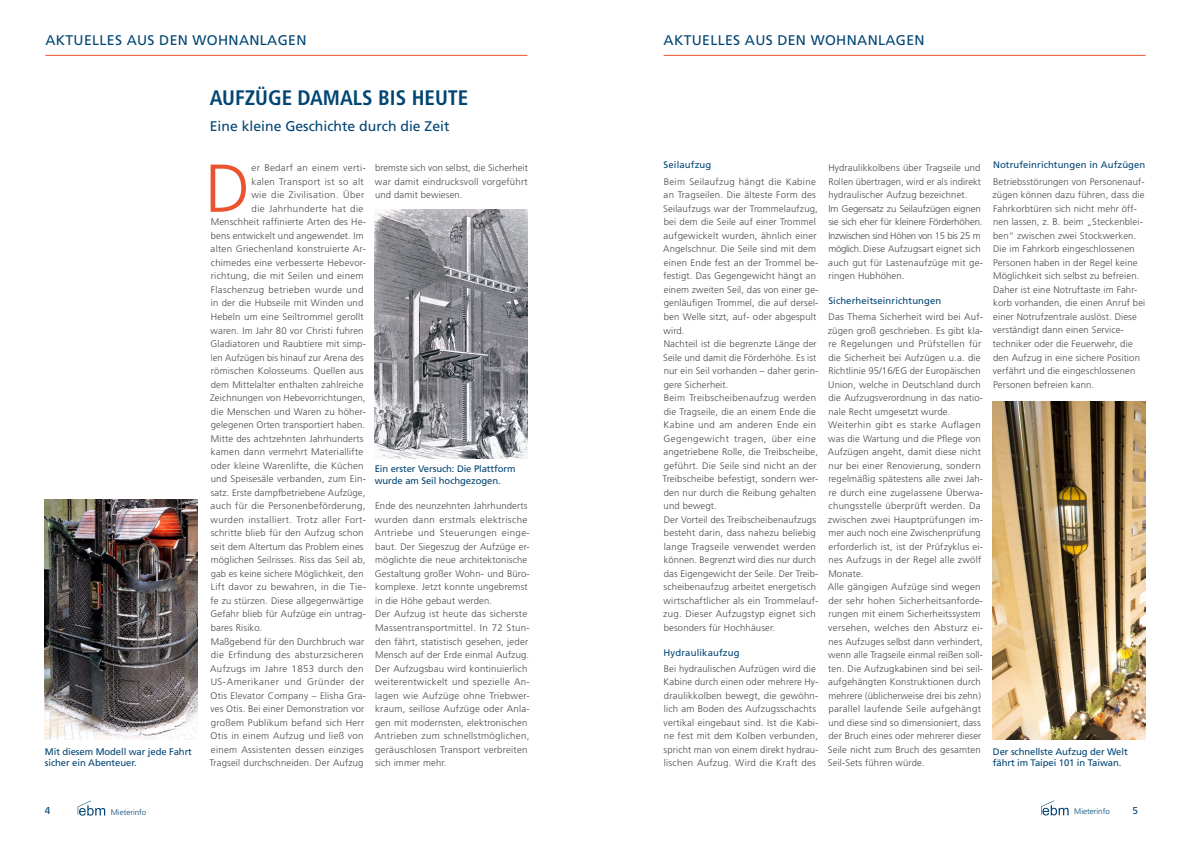
<style>
.page{position:relative;width:1191px;height:842px;background:#fff}
.page>*{position:absolute;margin:0;border:0;box-sizing:border-box;transform-origin:0 0}
.t1{font:300 67.6px "Frutiger";color:#ea532e}
.t2{font:700 condensed 21px "Frutiger";color:#004573}
.t3{font:14px "Frutiger";letter-spacing:.025em;color:#004573}
.t4{font:14px "Frutiger";color:#004573}
.t5{font:10px "Frutiger";color:#004573}
.t6{font:300 9.5px/13.5px "Frutiger";letter-spacing:.015em;color:#494948}
.t7{font:300 9.5px "Frutiger";letter-spacing:.035em;color:#494948}
.t8{font:9.5px/11.4px "Frutiger";letter-spacing:-.01em;color:#004573}
.t9{font:9.5px "Frutiger";letter-spacing:.015em;color:#004573}
.t10{font:9.5px "Frutiger";letter-spacing:.01em;color:#004573}
.t11{font:300 9.5px "Frutiger";letter-spacing:.05em;color:#494948}
.t12{font:300 9.5px "Frutiger";letter-spacing:.04em;color:#494948}
.t13{font:300 8px "Frutiger";color:#004573}
</style>
<div class="page">
<svg style="left:78px;top:800px;width:27px;height:16px"></svg>
<svg style="left:1041px;top:800px;width:27px;height:15px"></svg>
<hr style="left:663px;top:55px;width:482px;height:1px;background:#ea532e">
<hr style="left:45px;top:55px;width:482px;height:1px;background:#ea532e">
<img style="left:45px;top:500px;width:153px;height:239px">
<img style="left:993px;top:401px;width:152px;height:338px">
<img style="left:375px;top:209px;width:152px;height:250px">
<h3 class="t3" style="left:45px;top:32px;width:263px">AKTUELLES AUS DEN WOHNANLAGEN</h3>
<h3 class="t3" style="left:663px;top:32px;width:263px">AKTUELLES AUS DEN WOHNANLAGEN</h3>
<h2 class="t2" style="left:210px;top:86px;width:260px">AUFZÜGE DAMALS BIS HEUTE</h2>
<h3 class="t4" style="left:210px;top:118px;width:241px">Eine kleine Geschichte durch die Zeit</h3>
<p class="t9" style="left:663px;top:159px;width:49px">Seilaufzug</p>
<p class="t6" style="left:662px;top:175px;width:157px">Beim Seilaufzug hängt die Kabine an Tragseilen. Die älteste Form des Seilaufzugs war der Trommelaufzug, bei dem die Seile auf einer Trommel aufgewickelt wurden, ähnlich einer Angelschnur. Die Seile sind mit dem einen Ende fest an der Trommel be&shy;festigt. Das Gegengewicht hängt an einem zweiten Seil, das von einer ge&shy;genläufigen Trommel, die auf dersel&shy;ben Welle sitzt, auf- oder abgespult wird.<br>Nachteil ist die begrenzte Länge der Seile und damit die Förderhöhe. Es ist nur ein Seil vorhanden – daher gerin&shy;gere Sicherheit.<br>Beim Treibscheibenaufzug werden die Tragseile, die an einem Ende die Kabine und am anderen Ende ein Gegengewicht tragen, über eine angetriebene Rolle, die Treibscheibe, geführt. Die Seile sind nicht an der Treibscheibe befestigt, sondern wer&shy;den nur durch die Reibung gehalten und bewegt.<br>Der Vorteil des Treibscheibenaufzugs besteht darin, dass nahezu beliebig lange Tragseile verwendet werden können. Begrenzt wird dies nur durch das Eigengewicht der Seile. Der Treib&shy;scheibenaufzug arbeitet energetisch wirtschaftlicher als ein Trommelauf&shy;zug. Dieser Aufzugstyp eignet sich besonders für Hochhäuser.</p>
<p class="t9" style="left:663px;top:647px;width:77px">Hydraulikaufzug</p>
<p class="t6" style="left:663px;top:661px;width:156px">Bei hydraulischen Aufzügen wird die Kabine durch einen oder mehrere Hy&shy;draulikkolben bewegt, die gewöhn&shy;lich am Boden des Aufzugsschachts vertikal eingebaut sind. Ist die Kabi&shy;ne fest mit dem Kolben verbunden, spricht man von einem direkt hydrau&shy;lischen Aufzug. Wird die Kraft des</p>
<p class="t10" style="left:993px;top:159px;width:154px">Notrufeinrichtungen in Aufzügen</p>
<p class="t6" style="left:992px;top:175px;width:154px">Betriebsstörungen von Personenauf&shy;zügen können dazu führen, dass die Fahrkorbtüren sich nicht mehr öff&shy;nen lassen, z. B. beim „Steckenblei&shy;ben“ zwischen zwei Stockwerken.<br>Die im Fahrkorb eingeschlossenen Personen haben in der Regel keine Möglichkeit sich selbst zu befreien.<br>Daher ist eine Notruftaste im Fahr&shy;korb vorhanden, die einen Anruf bei einer Notrufzentrale auslöst. Diese verständigt dann einen Service&shy;techniker oder die Feuerwehr, die den Aufzug in eine sichere Position verfährt und die eingeschlossenen Personen befreien kann.</p>
<h1 class="t1" style="left:205px;top:150px;width:47px">D</h1>
<p class="t7" style="left:251px;top:163px;width:116px">er Bedarf an einem verti-</p>
<p class="t6" style="left:375px;top:161px;width:154px;text-align:justify">bremste sich von selbst, die Sicherheit war damit eindrucksvoll vorgeführt und damit bewiesen.</p>
<p class="t6" style="left:828px;top:161px;width:156px">Hydraulikkolbens über Tragseile und Rollen übertragen, wird er als indirekt hydraulischer Aufzug bezeichnet.<br>Im Gegensatz zu Seilaufzügen eignen sie sich eher für kleinere Förderhöhen.<br>Inzwischen sind Höhen von 15 bis 25 m möglich. Diese Aufzugsart eignet sich auch gut für Lastenaufzüge mit ge&shy;ringen Hubhöhen.</p>
<p class="t9" style="left:828px;top:295px;width:115px">Sicherheitseinrichtungen</p>
<p class="t6" style="left:828px;top:310px;width:157px">Das Thema Sicherheit wird bei Auf&shy;zügen groß geschrieben. Es gibt kla&shy;re Regelungen und Prüfstellen für die Sicherheit bei Aufzügen u.a. die Richtlinie 95/16/EG der Europäischen Union, welche in Deutschland durch die Aufzugsverordnung in das natio&shy;nale Recht umgesetzt wurde.<br>Weiterhin gibt es starke Auflagen was die Wartung und die Pflege von Aufzügen angeht, damit diese nicht nur bei einer Renovierung, sondern regelmäßig spätestens alle zwei Jah&shy;re durch eine zugelassene Überwa&shy;chungsstelle überprüft werden. Da zwischen zwei Hauptprüfungen im&shy;mer auch noch eine Zwischenprüfung erforderlich ist, ist der Prüfzyklus ei&shy;nes Aufzugs in der Regel alle zwölf Monate.<br>Alle gängigen Aufzüge sind wegen der sehr hohen Sicherheitsanforde&shy;rungen mit einem Sicherheitssystem versehen, welches den Absturz ei&shy;nes Aufzuges selbst dann verhindert, wenn alle Tragseile einmal reißen soll&shy;ten. Die Aufzugkabinen sind bei seil&shy;aufgehängten Konstruktionen durch mehrere (üblicherweise drei bis zehn) parallel laufende Seile aufgehängt und diese sind so dimensioniert, dass der Bruch eines oder mehrerer dieser Seile nicht zum Bruch des gesamten Seil-Sets führen würde.</p>
<p class="t7" style="left:251px;top:176px;width:114px">kalen Transport ist so alt</p>
<p class="t12" style="left:251px;top:190px;width:115px">wie die Zivilisation. Über</p>
<p class="t7" style="left:252px;top:203px;width:113px">die Jahrhunderte hat die</p>
<p class="t6" style="left:211px;top:215px;width:157px">Menschheit raffinierte Arten des He-</p>
<p class="t6" style="left:211px;top:229px;width:154px">bens entwickelt und angewendet. Im</p>
<p class="t6" style="left:211px;top:242px;width:157px">alten Griechenland konstruierte Ar-</p>
<p class="t6" style="left:211px;top:256px;width:157px">chimedes eine verbesserte Hebevor-</p>
<p class="t6" style="left:211px;top:269px;width:154px">richtung, die mit Seilen und einem</p>
<p class="t7" style="left:211px;top:284px;width:154px">Flaschenzug betrieben wurde und</p>
<p class="t6" style="left:211px;top:296px;width:154px">in der die Hubseile mit Winden und</p>
<p class="t6" style="left:211px;top:310px;width:155px">Hebeln um eine Seiltrommel gerollt</p>
<p class="t6" style="left:211px;top:323px;width:154px">waren. Im Jahr 80 vor Christi fuhren</p>
<p class="t6" style="left:210px;top:337px;width:157px">Gladiatoren und Raubtiere mit simp-</p>
<p class="t6" style="left:211px;top:350px;width:154px">len Aufzügen bis hinauf zur Arena des</p>
<p class="t6" style="left:211px;top:364px;width:154px">römischen Kolosseums. Quellen aus</p>
<p class="t6" style="left:211px;top:377px;width:154px">dem Mittelalter enthalten zahlreiche</p>
<p class="t6" style="left:210px;top:391px;width:157px">Zeichnungen von Hebevorrichtungen,</p>
<p class="t6" style="left:211px;top:405px;width:156px">die Menschen und Waren zu höher-</p>
<p class="t6" style="left:211px;top:418px;width:156px">gelegenen Orten transportiert haben.</p>
<p class="t6" style="left:211px;top:432px;width:154px">Mitte des achtzehnten Jahrhunderts</p>
<p class="t6" style="left:211px;top:445px;width:154px">kamen dann vermehrt Materiallifte</p>
<p class="t6" style="left:211px;top:459px;width:154px">oder kleine Warenlifte, die Küchen</p>
<p class="t6" style="left:211px;top:472px;width:157px">und Speisesäle verbanden, zum Ein-</p>
<p class="t6" style="left:211px;top:486px;width:156px">satz. Erste dampfbetriebene Aufzüge,</p>
<p class="t6" style="left:211px;top:499px;width:156px">auch für die Personenbeförderung,</p>
<p class="t7" style="left:211px;top:514px;width:157px">wurden installiert. Trotz aller Fort-</p>
<p class="t6" style="left:211px;top:526px;width:154px">schritte blieb für den Aufzug schon</p>
<p class="t6" style="left:211px;top:540px;width:154px">seit dem Altertum das Problem eines</p>
<p class="t6" style="left:211px;top:553px;width:156px">möglichen Seilrisses. Riss das Seil ab,</p>
<p class="t6" style="left:211px;top:567px;width:154px">gab es keine sichere Möglichkeit, den</p>
<p class="t6" style="left:211px;top:580px;width:157px">Lift davor zu bewahren, in die Tie-</p>
<p class="t6" style="left:210px;top:594px;width:154px">fe zu stürzen. Diese allgegenwärtige</p>
<p class="t6" style="left:210px;top:607px;width:157px">Gefahr blieb für Aufzüge ein untrag-</p>
<p class="t6" style="left:211px;top:621px;width:53px">bares Risiko.</p>
<p class="t6" style="left:211px;top:634px;width:155px">Maßgebend für den Durchbruch war</p>
<p class="t7" style="left:211px;top:649px;width:154px">die Erfindung des absturzsicheren</p>
<p class="t6" style="left:210px;top:661px;width:155px">Aufzugs im Jahre 1853 durch den</p>
<p class="t11" style="left:211px;top:676px;width:155px">US-Amerikaner und Gründer der</p>
<p class="t6" style="left:211px;top:688px;width:157px">Otis Elevator Company – Elisha Gra-</p>
<p class="t6" style="left:211px;top:702px;width:155px">ves Otis. Bei einer Demonstration vor</p>
<p class="t6" style="left:211px;top:716px;width:155px">großem Publikum befand sich Herr</p>
<p class="t6" style="left:211px;top:729px;width:154px">Otis in einem Aufzug und ließ von</p>
<p class="t6" style="left:211px;top:743px;width:154px">einem Assistenten dessen einziges</p>
<p class="t6" style="left:210px;top:756px;width:155px">Tragseil durchschneiden. Der Aufzug</p>
<p class="t8" style="left:375px;top:463px;width:142px">Ein erster Versuch: Die Plattform wurde am Seil hochgezogen.</p>
<p class="t6" style="left:374px;top:499px;width:157px">Ende des neunzehnten Jahrhunderts wurden dann erstmals elektrische Antriebe und Steuerungen einge&shy;baut. Der Siegeszug der Aufzüge er&shy;möglichte die neue architektonische Gestaltung großer Wohn- und Büro&shy;komplexe. Jetzt konnte ungebremst in die Höhe gebaut werden.<br>Der Aufzug ist heute das sicherste Massentransportmittel. In 72 Stun&shy;den fährt, statistisch gesehen, jeder Mensch auf der Erde einmal Aufzug.<br>Der Aufzugsbau wird kontinuierlich weiterentwickelt und spezielle An&shy;lagen wie Aufzüge ohne Triebwer&shy;kraum, seillose Aufzüge oder Anla&shy;gen mit modernsten, elektronischen Antrieben zum schnellstmöglichen, geräuschlosen Transport verbreiten sich immer mehr.</p>
<p class="t8" style="left:45px;top:746px;width:148px">Mit diesem Modell war jede Fahrt sicher ein Abenteuer.</p>
<p class="t8" style="left:993px;top:746px;width:136px">Der schnellste Aufzug der Welt fährt im Taipei 101 in Taiwan.</p>
<p class="t5" style="left:45px;top:805px;width:7px">4</p>
<p class="t13" style="left:111px;top:807px;width:37px">Mieterinfo</p>
<p class="t13" style="left:1074px;top:807px;width:37px">Mieterinfo</p>
<p class="t5" style="left:1132px;top:805px;width:7px">5</p>
</div>
